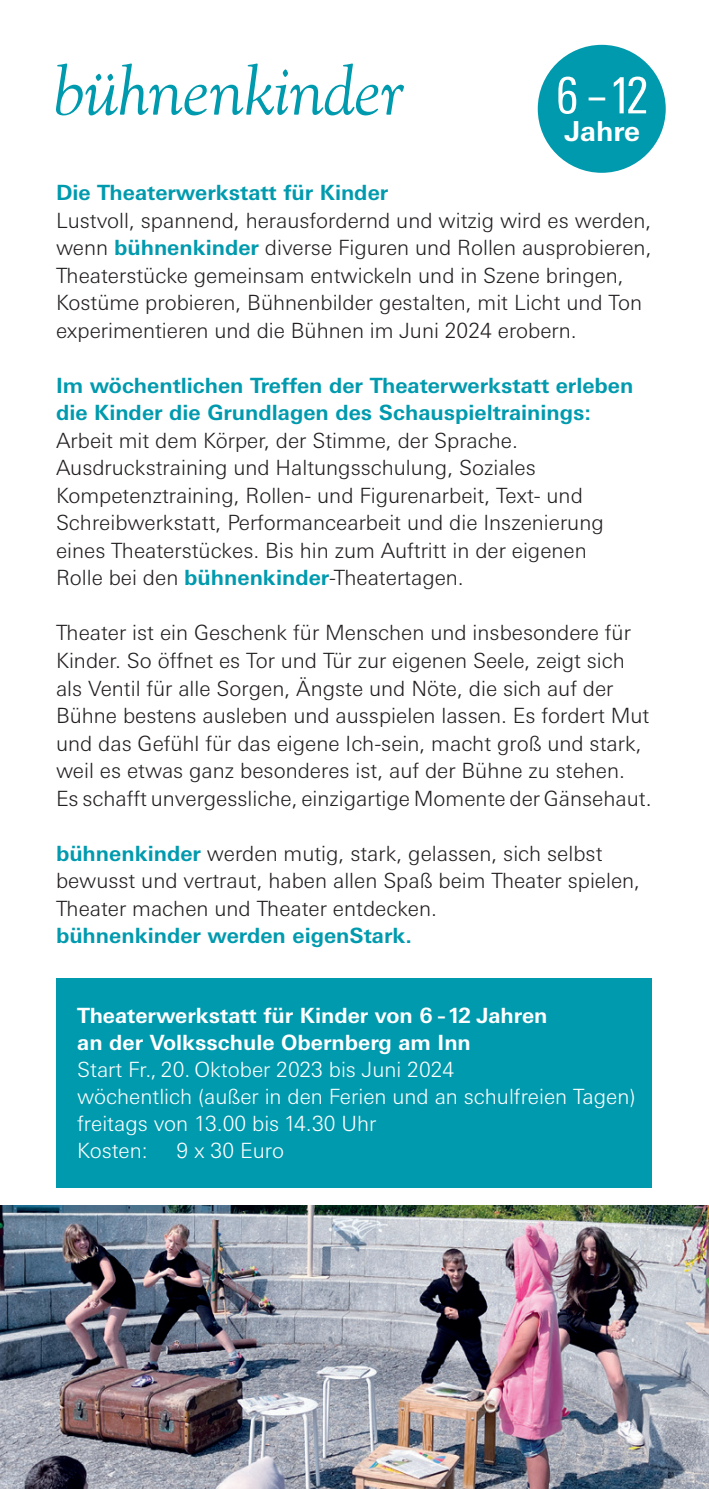
<style>
.page{position:relative;width:709px;height:1489px;background:#fff}
.page>*{position:absolute;margin:0;border:0;box-sizing:border-box;transform-origin:0 0}
.t1{font:condensed 50px "Univers Next Pro";color:#fff}
.t2{font:700 27.5px "Univers Next Pro";color:#fff}
.t3{font:300 21px/27.5px "Univers Next Pro";color:#231f20}
.t4{font:700 21px/27.5px "Univers Next Pro";color:#009aae}
.t5{font:300 21px/27px "Univers Next Pro";color:#fff}
.t6{font:700 21px/27px "Univers Next Pro";color:#fff}
.s1{font-weight:700;color:#009aae}
</style>
<div class="page">
<div style="left:56px;top:978px;width:595px;height:209px;background:#009aae"></div>
<div style="left:538px;top:45px;width:127px;height:128px;background:#009aae;border-radius:50%"></div>
<svg style="left:56px;top:64px;width:348px;height:52px"></svg>
<img style="left:0;top:1205px;width:709px;height:283px">
<h1 class="t1" style="left:556px;top:67px;width:94px">6–12</h1>
<h2 class="t2" style="left:564px;top:115px;width:77px">Jahre</h2>
<p class="t4" style="left:56px;top:179px;width:334px">Die Theaterwerkstatt für Kinder</p>
<p class="t3" style="left:56px;top:206px;width:597px">Lustvoll, spannend, herausfordernd und witzig wird es werden, wenn <span class="s1">bühnenkinder</span> diverse Figuren und Rollen ausprobieren, Theaterstücke gemeinsam entwickeln und in Szene bringen, Kostüme probieren, Bühnenbilder gestalten, mit Licht und Ton experimentieren und die Bühnen im Juni 2024 erobern.</p>
<p class="t4" style="left:56px;top:371px;width:579px">Im wöchentlichen Treffen der Theaterwerkstatt erleben die Kinder die Grundlagen des Schauspieltrainings:</p>
<p class="t3" style="left:56px;top:426px;width:549px">Arbeit mit dem Körper, der Stimme, der Sprache.<br>Ausdruckstraining und Haltungsschulung, Soziales Kompetenztraining, Rollen- und Figurenarbeit, Text- und Schreibwerkstatt, Performancearbeit und die Inszenierung eines Theaterstückes. Bis hin zum Auftritt in der eigenen Rolle bei den <span class="s1">bühnenkinder</span>-Theatertagen.</p>
<p class="t3" style="left:56px;top:619px;width:597px">Theater ist ein Geschenk für Menschen und insbesondere für Kinder. So öffnet es Tor und Tür zur eigenen Seele, zeigt sich als Ventil für alle Sorgen, Ängste und Nöte, die sich auf der Bühne bestens ausleben und ausspielen lassen. Es fordert Mut und das Gefühl für das eigene Ich-sein, macht groß und stark, weil es etwas ganz besonderes ist, auf der Bühne zu stehen.<br>Es schafft unvergessliche, einzigartige Momente der Gänsehaut.</p>
<p class="t3" style="left:56px;top:839px;width:585px"><span class="s1">bühnenkinder</span> werden mutig, stark, gelassen, sich selbst bewusst und vertraut, haben allen Spaß beim Theater spielen,<br>Theater machen und Theater entdecken.</p>
<p class="t4" style="left:56px;top:921px;width:357px">bühnenkinder werden eigenStark.</p>
<p class="t6" style="left:77px;top:1002px;width:471px">Theaterwerkstatt für Kinder von 6 -12 Jahren an der Volksschule Obernberg am Inn</p>
<p class="t5" style="left:77px;top:1056px;width:560px">Start Fr., 20. Oktober 2023 bis Juni 2024<br>wöchentlich (außer in den Ferien und an schulfreien Tagen) freitags von 13.00 bis 14.30 Uhr<br>Kosten:</p>
<p class="t5" style="left:176px;top:1137px;width:109px">9 x 30 Euro</p>
</div>
